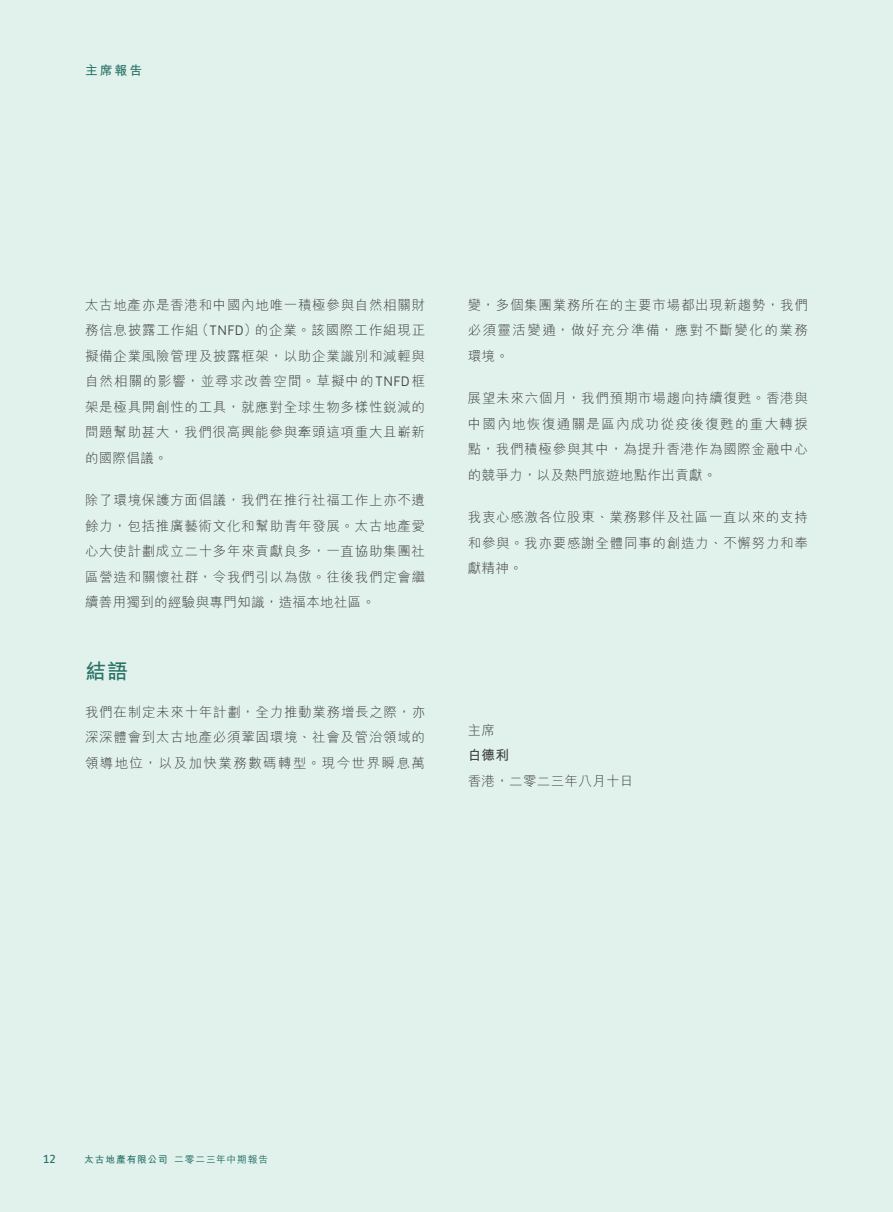
<style>
.page{position:relative;width:893px;height:1212px;background:#e1f2ed}
.page>*{position:absolute;margin:0;border:0;box-sizing:border-box;transform-origin:0 0}
.Chi_2023_Head_2{font:700 21px "M Hei HK";color:#287265}
.Chi_2023_Body{font:300 13.5px/25.5px "M Hei HK";letter-spacing:.055em;color:#3e3e3f;text-align:justify}
.Chi_2023_Body-2{font:300 13.5px "M Hei HK";letter-spacing:.025em;color:#3e3e3f}
.Chi_2023_Body-3{font:700 13.5px "M Hei HK";color:#3e3e3f}
.t1{font:700 12.75px "M Hei HK";color:#287265}
.t2{font:12px "FS Jack";color:#287265}
.t3{font:500 9.75px "M Hei HK";letter-spacing:.085em;color:#287265}
.s1{font-family:"FS Jack";font-size:14.1px}
.s2{font-weight:700}
</style>
<div class="page">
<p class="t1" style="left:85px;top:61px;width:59px">主席報告</p>
<p class="Chi_2023_Body" style="left:85px;top:292px;width:342px">太古地產亦是香港和中國內地唯一積極參與自然相關財務信息披露工作組（<span class="s1">TNFD</span>）的企業。該國際工作組現正擬備企業風險管理及披露框架，以助企業識別和減輕與自然相關的影響，並尋求改善空間。草擬中的<span class="s1">TNFD</span>框架是極具開創性的工具，就應對全球生物多樣性銳減的問題幫助甚大，我們很高興能參與牽頭這項重大且嶄新的國際倡議。</p>
<p class="Chi_2023_Body" style="left:85px;top:487px;width:342px">除了環境保護方面倡議，我們在推行社福工作上亦不遺餘力，包括推廣藝術文化和幫助青年發展。太古地產愛心大使計劃成立二十多年來貢獻良多，一直協助集團社區營造和關懷社群，令我們引以為傲。往後我們定會繼續善用獨到的經驗與專門知識，造福本地社區。</p>
<p class="Chi_2023_Head_2" style="left:85px;top:655px;width:45px">結語</p>
<p class="Chi_2023_Body" style="left:85px;top:699px;width:342px">我們在制定未來十年計劃，全力推動業務增長之際，亦深深體會到太古地產必須鞏固環境、社會及管治領域的領導地位，以及加快業務數碼轉型。現今世界瞬息萬</p>
<p class="Chi_2023_Body" style="left:468px;top:292px;width:342px">變，多個集團業務所在的主要市場都出現新趨勢，我們必須靈活變通，做好充分準備，應對不斷變化的業務環境。</p>
<p class="Chi_2023_Body" style="left:468px;top:385px;width:342px">展望未來六個月，我們預期市場趨向持續復甦。香港與中國內地恢復通關是區內成功從疫後復甦的重大轉捩點，我們積極參與其中，為提升香港作為國際金融中心的競爭力，以及熱門旅遊地點作出貢獻。</p>
<p class="Chi_2023_Body" style="left:468px;top:504px;width:342px">我衷心感激各位股東、業務夥伴及社區一直以來的支持和參與。我亦要感謝全體同事的創造力、不懈努力和奉獻精神。</p>
<p class="Chi_2023_Body" style="left:468px;top:717px;width:29px">主席</p>
<p class="Chi_2023_Body-3" style="left:468px;top:745px;width:43px">白德利</p>
<p class="Chi_2023_Body-2" style="left:468px;top:774px;width:167px">香港，二零二三年八月十日</p>
<p class="t2" style="left:43px;top:1149px;width:14px">12</p>
<p class="t3" style="left:84px;top:1152px;width:185px"><span class="s2">太古地產有限公司</span> 二零二三年中期報告</p>
</div>
